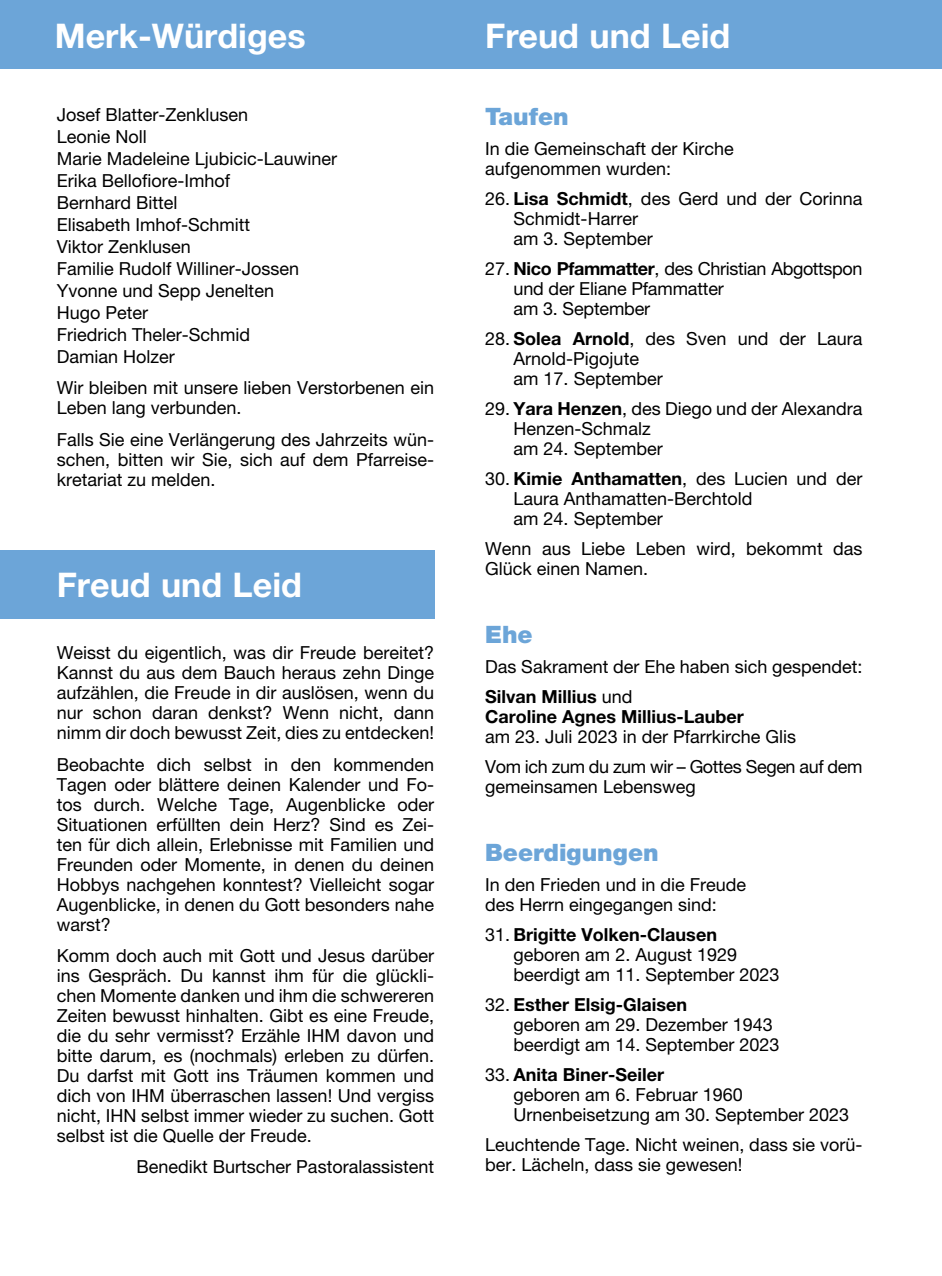
<style>
.page{position:relative;width:942px;height:1276px;background:#fff}
.page>*{position:absolute;margin:0;border:0;box-sizing:border-box;transform-origin:0 0}
.t1{font:700 34px "Helvetica Neue LT Pro";color:#fff}
.t2{font:900 24px "Helvetica Neue LT Pro";color:#6ca5d8}
.t3{font:18px/20px "Helvetica Neue LT Pro";color:#000}
.t4{font:700 18px "Helvetica Neue LT Pro";color:#000}
.s1{font-weight:700}
</style>
<div class="page">
<div style="left:0;top:0;width:941px;height:68px;background:#6ca5d8"></div>
<div style="left:0;top:550px;width:434px;height:69px;background:#6ca5d8"></div>
<h1 class="t1" style="left:55px;top:15px;width:252px">Merk-Würdiges</h1>
<h1 class="t1" style="left:485px;top:15px;width:246px">Freud und Leid</h1>
<p class="t3" style="left:57px;top:103px;width:282px;line-height:22px">Josef Blatter-Zenklusen<br>Leonie Noll<br>Marie Madeleine Ljubicic-Lauwiner<br>Erika Bellofiore-Imhof<br>Bernhard Bittel<br>Elisabeth Imhof-Schmitt<br>Viktor Zenklusen<br>Familie Rudolf Williner-Jossen<br>Yvonne und Sepp Jenelten<br>Hugo Peter<br>Friedrich Theler-Schmid<br>Damian Holzer</p>
<p class="t3" style="left:57px;top:377px;width:378px">Wir bleiben mit unsere lieben Verstorbenen ein<br>Leben lang verbunden.</p>
<p class="t3" style="left:57px;top:429px;width:379px;text-align:justify">Falls Sie eine Verlängerung des Jahrzeits wün&shy;schen, bitten wir Sie, sich auf dem Pfarreise&shy;kretariat zu melden.</p>
<h1 class="t1" style="left:57px;top:564px;width:246px">Freud und Leid</h1>
<p class="t3" style="left:57px;top:642px;width:379px;text-align:justify">Weisst du eigentlich, was dir Freude bereitet?<br>Kannst du aus dem Bauch heraus zehn Dinge aufzählen, die Freude in dir auslösen, wenn du nur schon daran denkst? Wenn nicht, dann nimm dir doch bewusst Zeit, dies zu entdecken!</p>
<p class="t3" style="left:57px;top:754px;width:379px;text-align:justify">Beobachte dich selbst in den kommenden Tagen oder blättere deinen Kalender und Fo&shy;tos durch. Welche Tage, Augenblicke oder Situationen erfüllten dein Herz? Sind es Zei&shy;ten für dich allein, Erlebnisse mit Familien und Freunden oder Momente, in denen du deinen Hobbys nachgehen konntest? Vielleicht sogar Augenblicke, in denen du Gott besonders nahe warst?</p>
<p class="t3" style="left:57px;top:945px;width:379px;text-align:justify">Komm doch auch mit Gott und Jesus darüber ins Gespräch. Du kannst ihm für die glückli&shy;chen Momente danken und ihm die schwereren Zeiten bewusst hinhalten. Gibt es eine Freude, die du sehr vermisst? Erzähle IHM davon und bitte darum, es (nochmals) erleben zu dürfen.<br>Du darfst mit Gott ins Träumen kommen und dich von IHM überraschen lassen! Und vergiss nicht, IHN selbst immer wieder zu suchen. Gott selbst ist die Quelle der Freude.</p>
<p class="t3" style="left:136px;top:1156px;width:299px">Benedikt Burtscher Pastoralassistent</p>
<h2 class="t2" style="left:485px;top:102px;width:85px">Taufen</h2>
<p class="t3" style="left:485px;top:138px;width:250px">In die Gemeinschaft der Kirche aufgenommen wurden:</p>
<p class="t3" style="left:513px;top:188px;width:350px;text-indent:-28px">26. <span class="s1">Lisa Schmidt</span>, des Gerd und der Corinna<br>Schmidt-Harrer<br>am 3. September</p>
<p class="t3" style="left:513px;top:258px;width:350px;text-indent:-28px">27. <span class="s1">Nico Pfammatter</span>, des Christian Abgottspon und der Eliane Pfammatter<br>am 3. September</p>
<p class="t3" style="left:513px;top:328px;width:350px;text-indent:-28px">28. <span class="s1">Solea Arnold</span>, des Sven und der Laura<br>Arnold-Pigojute<br>am 17. September</p>
<p class="t3" style="left:513px;top:398px;width:350px;text-indent:-28px">29. <span class="s1">Yara Henzen</span>, des Diego und der Alexandra<br>Henzen-Schmalz<br>am 24. September</p>
<p class="t3" style="left:513px;top:468px;width:350px;text-indent:-28px">30. <span class="s1">Kimie Anthamatten</span>, des Lucien und der<br>Laura Anthamatten-Berchtold<br>am 24. September</p>
<p class="t3" style="left:485px;top:538px;width:379px">Wenn aus Liebe Leben wird, bekommt das<br>Glück einen Namen.</p>
<h2 class="t2" style="left:485px;top:620px;width:49px">Ehe</h2>
<p class="t3" style="left:485px;top:651px;width:379px;line-height:30px">Das Sakrament der Ehe haben sich gespendet:<br><span class="s1">Silvan Millius</span> und</p>
<p class="t4" style="left:485px;top:705px;width:260px">Caroline Agnes Millius-Lauber</p>
<p class="t3" style="left:485px;top:721px;width:379px;line-height:30px">am 23. Juli 2023 in der Pfarrkirche Glis<br>Vom ich zum du zum wir – Gottes Segen auf dem</p>
<p class="t3" style="left:485px;top:776px;width:212px">gemeinsamen Lebensweg</p>
<h2 class="t2" style="left:485px;top:838px;width:175px">Beerdigungen</h2>
<p class="t3" style="left:485px;top:874px;width:262px">In den Frieden und in die Freude des Herrn eingegangen sind:</p>
<p class="t3" style="left:513px;top:924px;width:267px;text-indent:-28px">31. <span class="s1">Brigitte Volken-Clausen </span>geboren am 2. August 1929 beerdigt am 11. September 2023</p>
<p class="t3" style="left:513px;top:994px;width:267px;text-indent:-28px">32. <span class="s1">Esther Elsig-Glaisen<br></span>geboren am 29. Dezember 1943 beerdigt am 14. September 2023</p>
<p class="t3" style="left:513px;top:1064px;width:337px;text-indent:-28px">33. <span class="s1">Anita Biner-Seiler<br></span>geboren am 6. Februar 1960<br>Urnenbeisetzung am 30. September 2023</p>
<p class="t3" style="left:485px;top:1134px;width:378px">Leuchtende Tage. Nicht weinen, dass sie vorü&shy;ber. Lächeln, dass sie gewesen!</p>
</div>
